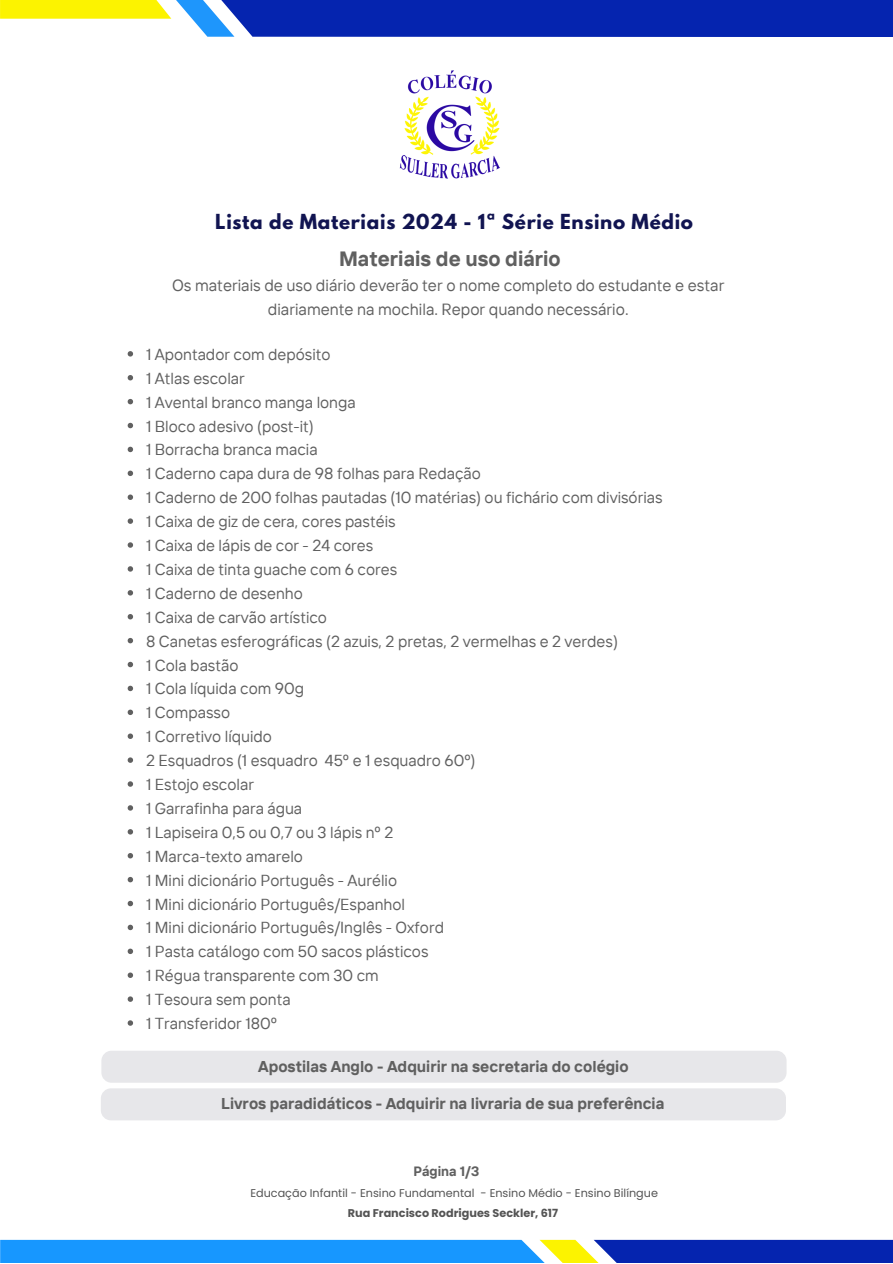
<style>
.page{position:relative;width:893px;height:1264px;background:#fff}
.page>*{position:absolute;margin:0;border:0;box-sizing:border-box;transform-origin:0 0}
.t1{font:700 20.7px "TT Interphases";color:#606060}
.t2{font:700 18.3px "League Spartan";letter-spacing:.035em;color:#111451}
.t3{font:16.2px/24.8px "TT Interphases";color:#606060;text-align:center}
.t4{font:15.9px "TT Interphases";color:#606060}
.t5{font:700 15.6px "TT Interphases";color:#606060}
.t6{font:700 13.5px "TT Interphases";color:#606060}
.t7{font:11.25px "Poppins";color:#545454}
.t8{font:700 11.25px "Poppins";color:#545454}
</style>
<div class="page">
<img style="left:399px;top:70px;width:101px;height:109px">
<svg style="left:0;top:0;width:892px;height:37px;background:#415aac"></svg>
<svg style="left:0;top:1239px;width:892px;height:23px;background:#2c7edc"></svg>
<svg style="left:128px;top:351px;width:5px;height:5px"></svg>
<svg style="left:128px;top:375px;width:5px;height:5px"></svg>
<svg style="left:128px;top:399px;width:5px;height:5px"></svg>
<svg style="left:128px;top:423px;width:5px;height:5px"></svg>
<svg style="left:128px;top:447px;width:5px;height:5px"></svg>
<svg style="left:128px;top:470px;width:5px;height:6px"></svg>
<svg style="left:128px;top:494px;width:5px;height:6px"></svg>
<svg style="left:128px;top:518px;width:5px;height:6px"></svg>
<svg style="left:128px;top:542px;width:5px;height:5px"></svg>
<svg style="left:128px;top:566px;width:5px;height:5px"></svg>
<svg style="left:128px;top:590px;width:5px;height:5px"></svg>
<svg style="left:128px;top:614px;width:5px;height:5px"></svg>
<svg style="left:128px;top:638px;width:5px;height:5px"></svg>
<svg style="left:128px;top:661px;width:5px;height:6px"></svg>
<svg style="left:128px;top:685px;width:5px;height:6px"></svg>
<svg style="left:128px;top:709px;width:5px;height:6px"></svg>
<svg style="left:128px;top:733px;width:5px;height:6px"></svg>
<svg style="left:128px;top:757px;width:5px;height:5px"></svg>
<svg style="left:128px;top:781px;width:5px;height:5px"></svg>
<svg style="left:128px;top:805px;width:5px;height:5px"></svg>
<svg style="left:128px;top:829px;width:5px;height:5px"></svg>
<svg style="left:128px;top:853px;width:5px;height:5px"></svg>
<svg style="left:128px;top:877px;width:5px;height:5px"></svg>
<svg style="left:128px;top:900px;width:5px;height:6px"></svg>
<svg style="left:128px;top:924px;width:5px;height:6px"></svg>
<svg style="left:128px;top:948px;width:5px;height:6px"></svg>
<svg style="left:128px;top:972px;width:5px;height:5px"></svg>
<svg style="left:128px;top:996px;width:5px;height:5px"></svg>
<svg style="left:128px;top:1020px;width:5px;height:5px"></svg>
<div style="left:101px;top:1050px;width:685px;height:32px;background:#e7e7ea;border-radius:10px"></div>
<div style="left:101px;top:1088px;width:685px;height:32px;background:#e7e7ea;border-radius:10px"></div>
<p class="t2" style="left:215px;top:212px;width:479px">Lista de Materiais 2024 - 1ª Série Ensino Médio</p>
<p class="t1" style="left:339px;top:245px;width:223px">Materiais de uso diário</p>
<p class="t3" style="left:172px;top:272px;width:553px">Os materiais de uso diário deverão ter o nome completo do estudante e estar diariamente na mochila. Repor quando necessário.</p>
<p class="t4" style="left:146px;top:344px;width:186px">1 Apontador com depósito</p>
<p class="t4" style="left:146px;top:368px;width:100px">1 Atlas escolar</p>
<p class="t4" style="left:146px;top:392px;width:211px">1 Avental branco manga longa</p>
<p class="t4" style="left:146px;top:415px;width:169px">1 Bloco adesivo (post-it)</p>
<p class="t4" style="left:146px;top:439px;width:173px">1 Borracha branca macia</p>
<p class="t4" style="left:146px;top:463px;width:336px">1 Caderno capa dura de 98 folhas para Redação</p>
<p class="t4" style="left:146px;top:487px;width:518px">1 Caderno de 200 folhas pautadas (10 matérias) ou fichário com divisórias</p>
<p class="t4" style="left:146px;top:511px;width:251px">1 Caixa de giz de cera, cores pastéis</p>
<p class="t4" style="left:146px;top:535px;width:229px">1 Caixa de lápis de cor - 24 cores</p>
<p class="t4" style="left:146px;top:559px;width:253px">1 Caixa de tinta guache com 6 cores</p>
<p class="t4" style="left:146px;top:583px;width:158px">1 Caderno de desenho</p>
<p class="t4" style="left:146px;top:607px;width:182px">1 Caixa de carvão artístico</p>
<p class="t4" style="left:146px;top:630px;width:473px">8 Canetas esferográficas (2 azuis, 2 pretas, 2 vermelhas e 2 verdes)</p>
<p class="t4" style="left:146px;top:654px;width:94px">1 Cola bastão</p>
<p class="t4" style="left:146px;top:678px;width:159px">1 Cola líquida com 90g</p>
<p class="t4" style="left:146px;top:702px;width:86px">1 Compasso</p>
<p class="t4" style="left:146px;top:726px;width:127px">1 Corretivo líquido</p>
<p class="t4" style="left:146px;top:750px;width:331px">2 Esquadros (1 esquadro 45º e 1 esquadro 60º)</p>
<p class="t4" style="left:146px;top:774px;width:109px">1 Estojo escolar</p>
<p class="t4" style="left:146px;top:798px;width:158px">1 Garrafinha para água</p>
<p class="t4" style="left:146px;top:822px;width:249px">1 Lapiseira 0,5 ou 0,7 ou 3 lápis nº 2</p>
<p class="t4" style="left:146px;top:845px;width:158px">1 Marca-texto amarelo</p>
<p class="t4" style="left:146px;top:869px;width:252px">1 Mini dicionário Português - Aurélio</p>
<p class="t4" style="left:146px;top:893px;width:260px">1 Mini dicionário Português/Espanhol</p>
<p class="t4" style="left:146px;top:917px;width:299px">1 Mini dicionário Português/Inglês - Oxford</p>
<p class="t4" style="left:146px;top:941px;width:284px">1 Pasta catálogo com 50 sacos plásticos</p>
<p class="t4" style="left:146px;top:965px;width:234px">1 Régua transparente com 30 cm</p>
<p class="t4" style="left:146px;top:989px;width:146px">1 Tesoura sem ponta</p>
<p class="t4" style="left:146px;top:1013px;width:132px">1 Transferidor 180º</p>
<p class="t5" style="left:258px;top:1056px;width:372px">Apostilas Anglo - Adquirir na secretaria do colégio</p>
<p class="t5" style="left:221px;top:1093px;width:444px">Livros paradidáticos - Adquirir na livraria de sua preferência</p>
<p class="t6" style="left:413px;top:1162px;width:67px">Página 1/3</p>
<p class="t7" style="left:250px;top:1185px;width:409px">Educação Infantil - Ensino Fundamental - Ensino Médio - Ensino Bilíngue</p>
<p class="t8" style="left:348px;top:1204px;width:212px">Rua Francisco Rodrigues Seckler, 617</p>
</div>
